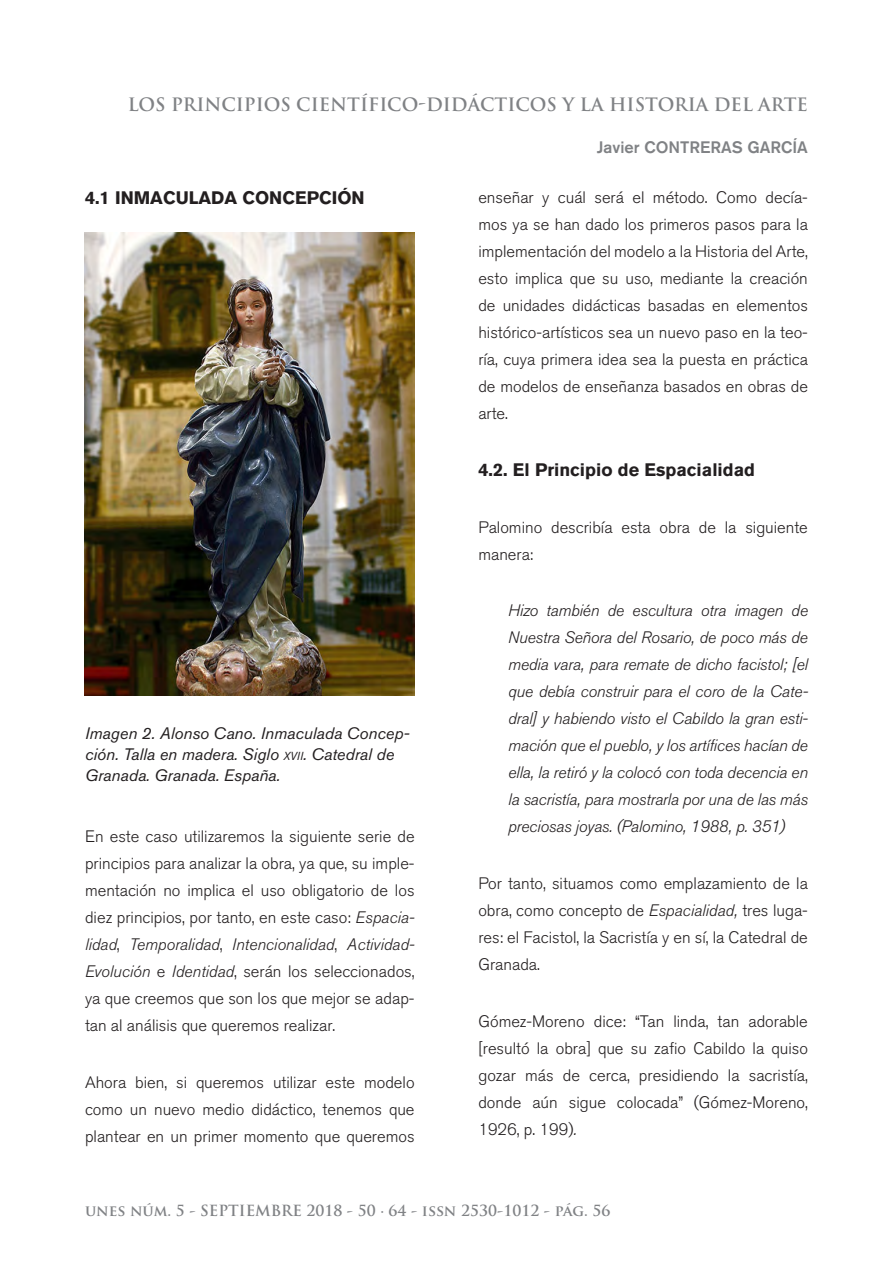
<style>
.page{position:relative;width:893px;height:1263px;background:#fff}
.page>*{position:absolute;margin:0;border:0;box-sizing:border-box;transform-origin:0 0}
.t1{font:700 18px "Trajan Pro";color:#808285}
.ladillo_2{font:700 18px "Akzidenz Grotesk BQ";color:#231f20}
.cuerpo_de_texto{font:300 16.5px/27px "Akzidenz Grotesk BQ";color:#231f20;text-align:justify}
.destacado{font:italic 300 16.5px/27px "Akzidenz Grotesk BQ";letter-spacing:-.01em;color:#231f20;text-align:justify}
.pie{font:italic 16.5px/21px "Akzidenz Grotesk BQ";color:#231f20}
.t2{font:500 16.5px "Akzidenz Grotesk BQ";color:#808285}
.Título_H1{font:700 15px "Trajan Pro";color:#808285}
.s1{font-size:11.55px}
.s2{font-style:italic}
</style>
<div class="page">
<img style="left:85px;top:232px;width:330px;height:463px">
<p class="t1" style="left:128px;top:93px;width:682px">LOS PRINCIPIOS CIENTÍFICO-DIDÁCTICOS Y LA HISTORIA DEL ARTE</p>
<p class="t2" style="left:597px;top:137px;width:212px">Javier CONTRERAS GARCÍA</p>
<p class="ladillo_2" style="left:85px;top:187px;width:281px">4.1 INMACULADA CONCEPCIÓN</p>
<p class="pie" style="left:85px;top:723px;width:326px">Imagen 2. Alonso Cano. Inmaculada Concep&shy;ción. Talla en madera. Siglo <span class="s1">xvii</span>. Catedral de<br>Granada. Granada. España.</p>
<p class="cuerpo_de_texto" style="left:85px;top:823px;width:331px">En este caso utilizaremos la siguiente serie de principios para analizar la obra, ya que, su imple&shy;mentación no implica el uso obligatorio de los diez principios, por tanto, en este caso: <span class="s2">Espacia&shy;lidad</span>, <span class="s2">Temporalidad</span>, <span class="s2">Intencionalidad</span>, <span class="s2">Actividad-Evolución</span> e <span class="s2">Identidad</span>, serán los seleccionados, ya que creemos que son los que mejor se adap&shy;tan al análisis que queremos realizar.</p>
<p class="cuerpo_de_texto" style="left:85px;top:1069px;width:331px">Ahora bien, si queremos utilizar este modelo como un nuevo medio didáctico, tenemos que plantear en un primer momento que queremos</p>
<p class="cuerpo_de_texto" style="left:478px;top:184px;width:331px">enseñar y cuál será el método. Como decía&shy;mos ya se han dado los primeros pasos para la implementación del modelo a la Historia del Arte, esto implica que su uso, mediante la creación de unidades didácticas basadas en elementos histórico-artísticos sea un nuevo paso en la teo&shy;ría, cuya primera idea sea la puesta en práctica de modelos de enseñanza basados en obras de arte.</p>
<p class="ladillo_2" style="left:478px;top:459px;width:278px">4.2. El Principio de Espacialidad</p>
<p class="cuerpo_de_texto" style="left:478px;top:514px;width:331px">Palomino describía esta obra de la siguiente manera:</p>
<p class="destacado" style="left:508px;top:597px;width:301px">Hizo también de escultura otra imagen de Nuestra Señora del Rosario, de poco más de media vara, para remate de dicho facistol; [el que debía construir para el coro de la Cate&shy;dral] y habiendo visto el Cabildo la gran esti&shy;mación que el pueblo, y los artífices hacían de ella, la retiró y la colocó con toda decencia en la sacristía, para mostrarla por una de las más preciosas joyas. (Palomino, 1988, p. 351)</p>
<p class="cuerpo_de_texto" style="left:478px;top:870px;width:331px">Por tanto, situamos como emplazamiento de la obra, como concepto de <span class="s2">Espacialidad,</span> tres luga&shy;res: el Facistol, la Sacristía y en sí, la Catedral de Granada.</p>
<p class="cuerpo_de_texto" style="left:478px;top:1008px;width:331px">Gómez-Moreno dice: “Tan linda, tan adorable [resultó la obra] que su zafio Cabildo la quiso gozar más de cerca, presidiendo la sacristía, donde aún sigue colocada” (Gómez-Moreno, 1926, p. 199)<span class="s2">.</span></p>
<p class="Título_H1" style="left:85px;top:1201px;width:527px">unes núm. 5 - SEPTIEMBRE 2018 - 50 · 64 - issn 2530-1012 - pág. 56</p>
</div>
